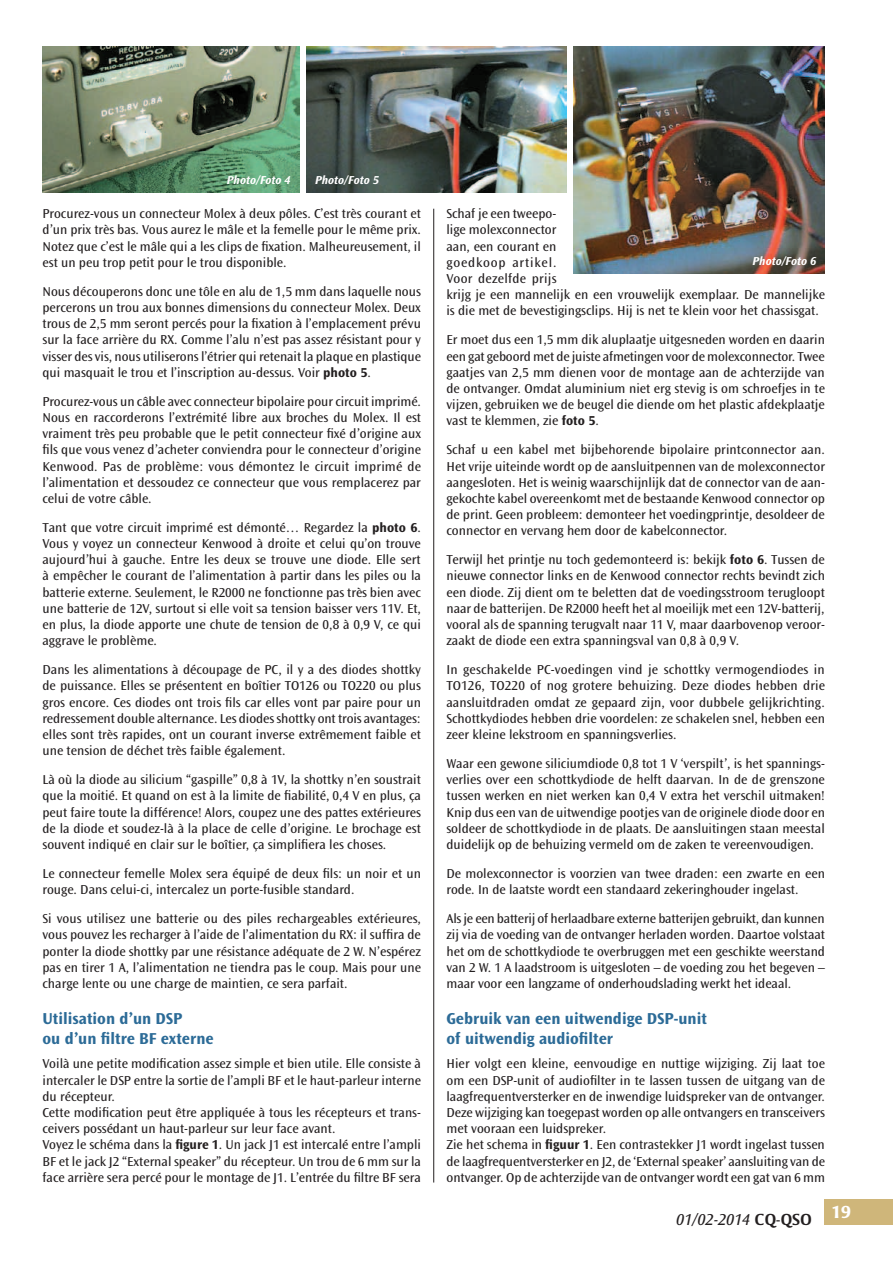
<style>
.page{position:relative;width:893px;height:1263px;background:#fff}
.page>*{position:absolute;margin:0;border:0;box-sizing:border-box;transform-origin:0 0}
.t1{font:700 16.5px/19.8px "Ocean Sans Std";color:#2c6b97}
.t2{font:italic 16.5px "Ocean Sans Std";color:#231f20}
.t3{font:13.5px/16.2px "Ocean Sans Std";color:#231f20;text-align:justify}
.t4{font:italic 700 12px "Ocean Sans Std";color:#fff}
.s1{font-weight:700}
.s2{font-family:"Strayhorn MT Std";font-weight:700;font-style:normal}
</style>
<div class="page">
<img style="left:43px;top:47px;width:256px;height:146px">
<img style="left:307px;top:47px;width:259px;height:146px">
<img style="left:573px;top:47px;width:252px;height:227px">
<hr style="left:433px;top:209px;width:1px;height:973px;background:#231f20">
<div style="left:825px;top:1199px;width:68px;height:26px;background:#cfb67a"></div>
<p class="t4" style="left:227px;top:174px;width:65px">Photo/Foto 4</p>
<p class="t4" style="left:315px;top:174px;width:65px">Photo/Foto 5</p>
<p class="t3" style="left:43px;top:206px;width:380px">Procurez-vous un connecteur Molex à deux pôles. C’est très courant et d’un prix très bas. Vous aurez le mâle et la femelle pour le même prix.<br>Notez que c’est le mâle qui a les clips de fixation. Malheureusement, il est un peu trop petit pour le trou disponible.</p>
<p class="t3" style="left:43px;top:283px;width:380px">Nous découperons donc une tôle en alu de 1,5 mm dans laquelle nous percerons un trou aux bonnes dimensions du connecteur Molex. Deux trous de 2,5 mm seront percés pour la fixation à l’emplacement prévu sur la face arrière du RX. Comme l’alu n’est pas assez résistant pour y visser des vis, nous utiliserons l’étrier qui retenait la plaque en plastique qui masquait le trou et l’inscription au-dessus. Voir <span class="s1">photo 5</span>.</p>
<p class="t3" style="left:43px;top:393px;width:380px">Procurez-vous un câble avec connecteur bipolaire pour circuit imprimé.<br>Nous en raccorderons l’extrémité libre aux broches du Molex. Il est vraiment très peu probable que le petit connecteur fixé d’origine aux fils que vous venez d’acheter conviendra pour le connecteur d’origine Kenwood. Pas de problème: vous démontez le circuit imprimé de l’alimentation et dessoudez ce connecteur que vous remplacerez par celui de votre câble.</p>
<p class="t3" style="left:43px;top:519px;width:380px">Tant que votre circuit imprimé est démonté… Regardez la <span class="s1">photo 6</span>.<br>Vous y voyez un connecteur Kenwood à droite et celui qu’on trouve aujourd’hui à gauche. Entre les deux se trouve une diode. Elle sert à empêcher le courant de l’alimentation à partir dans les piles ou la batterie externe. Seulement, le R2000 ne fonctionne pas très bien avec une batterie de 12V, surtout si elle voit sa tension baisser vers 11V. Et, en plus, la diode apporte une chute de tension de 0,8 à 0,9 V, ce qui aggrave le problème.</p>
<p class="t3" style="left:43px;top:662px;width:380px">Dans les alimentations à découpage de PC, il y a des diodes shottky de puissance. Elles se présentent en boîtier TO126 ou TO220 ou plus gros encore. Ces diodes ont trois fils car elles vont par paire pour un redressement double alternance. Les diodes shottky ont trois avantages: elles sont très rapides, ont un courant inverse extrêmement faible et une tension de déchet très faible également.</p>
<p class="t3" style="left:43px;top:772px;width:380px">Là où la diode au silicium “gaspille” 0,8 à 1V, la shottky n’en soustrait que la moitié. Et quand on est à la limite de fiabilité, 0,4 V en plus, ça peut faire toute la différence! Alors, coupez une des pattes extérieures de la diode et soudez-là à la place de celle d’origine. Le brochage est souvent indiqué en clair sur le boîtier, ça simplifiera les choses.</p>
<p class="t3" style="left:43px;top:866px;width:380px">Le connecteur femelle Molex sera équipé de deux fils: un noir et un rouge. Dans celui-ci, intercalez un porte-fusible standard.</p>
<p class="t3" style="left:43px;top:911px;width:380px">Si vous utilisez une batterie ou des piles rechargeables extérieures, vous pouvez les recharger à l’aide de l’alimentation du RX: il suffira de ponter la diode shottky par une résistance adéquate de 2 W. N’espérez pas en tirer 1 A, l’alimentation ne tiendra pas le coup. Mais pour une charge lente ou une charge de maintien, ce sera parfait.</p>
<p class="t1" style="left:43px;top:1009px;width:173px">Utilisation d’un DSP<br>ou d’un filtre BF externe</p>
<p class="t3" style="left:43px;top:1056px;width:380px;text-align:left">Voilà une petite modification assez simple et bien utile. Elle consiste à intercaler le DSP entre la sortie de l’ampli BF et le haut-parleur interne du récepteur.<br>Cette modification peut être appliquée à tous les récepteurs et trans&shy;ceivers possédant un haut-parleur sur leur face avant.<br>Voyez le schéma dans la <span class="s1">figure 1</span>. Un jack J1 est intercalé entre l’ampli BF et le jack J2 “External speaker” du récepteur. Un trou de 6 mm sur la face arrière sera percé pour le montage de J1. L’entrée du filtre BF sera</p>
<p class="t3" style="left:446px;top:206px;width:380px;text-align:left">Schaf je een tweepo-<br>lige molexconnector<br>aan, een courant en<br>goedkoop artikel.<br>Voor dezelfde prijs<br>krijg je een mannelijk en een vrouwelijk exemplaar. De mannelijke is die met de bevestigingsclips. Hij is net te klein voor het chassisgat.</p>
<p class="t3" style="left:446px;top:332px;width:380px">Er moet dus een 1,5 mm dik aluplaatje uitgesneden worden en daarin een gat geboord met de juiste afmetingen voor de molexconnector. Twee gaatjes van 2,5 mm dienen voor de montage aan de achterzijde van de ontvanger. Omdat aluminium niet erg stevig is om schroefjes in te vijzen, gebruiken we de beugel die diende om het plastic afdekplaatje vast te klemmen, zie <span class="s1">foto 5</span>.</p>
<p class="t3" style="left:446px;top:442px;width:380px">Schaf u een kabel met bijbehorende bipolaire printconnector aan.<br>Het vrije uiteinde wordt op de aansluitpennen van de molexconnector aangesloten. Het is weinig waarschijnlijk dat de connector van de aan&shy;gekochte kabel overeenkomt met de bestaande Kenwood connector op de print. Geen probleem: demonteer het voedingprintje, desoldeer de connector en vervang hem door de kabelconnector.</p>
<p class="t3" style="left:446px;top:552px;width:380px">Terwijl het printje nu toch gedemonteerd is: bekijk <span class="s1">foto 6</span>. Tussen de nieuwe connector links en de Kenwood connector rechts bevindt zich een diode. Zij dient om te beletten dat de voedingsstroom terugloopt naar de batterijen. De R2000 heeft het al moeilijk met een 12V-batterij, vooral als de spanning terugvalt naar 11 V, maar daarbovenop veroor&shy;zaakt de diode een extra spanningsval van 0,8 à 0,9 V.</p>
<p class="t3" style="left:446px;top:662px;width:380px">In geschakelde PC-voedingen vind je schottky vermogendiodes in TO126, TO220 of nog grotere behuizing. Deze diodes hebben drie aansluitdraden omdat ze gepaard zijn, voor dubbele gelijkrichting.<br>Schottkydiodes hebben drie voordelen: ze schakelen snel, hebben een zeer kleine lekstroom en spanningsverlies.</p>
<p class="t3" style="left:446px;top:756px;width:380px">Waar een gewone siliciumdiode 0,8 tot 1 V ‘verspilt’, is het spannings&shy;verlies over een schottkydiode de helft daarvan. In de de grenszone tussen werken en niet werken kan 0,4 V extra het verschil uitmaken!<br>Knip dus een van de uitwendige pootjes van de originele diode door en soldeer de schottkydiode in de plaats. De aansluitingen staan meestal duidelijk op de behuizing vermeld om de zaken te vereenvoudigen.</p>
<p class="t3" style="left:446px;top:866px;width:380px">De molexconnector is voorzien van twee draden: een zwarte en een rode. In de laatste wordt een standaard zekeringhouder ingelast.</p>
<p class="t3" style="left:446px;top:911px;width:380px">Als je een batterij of herlaadbare externe batterijen gebruikt, dan kunnen zij via de voeding van de ontvanger herladen worden. Daartoe volstaat het om de schottkydiode te overbruggen met een geschikte weerstand van 2 W. 1 A laadstroom is uitgesloten – de voeding zou het begeven – maar voor een langzame of onderhoudslading werkt het ideaal.</p>
<p class="t1" style="left:446px;top:1009px;width:262px">Gebruik van een uitwendige DSP-unit of uitwendig audiofilter</p>
<p class="t3" style="left:446px;top:1056px;width:380px;text-align:left">Hier volgt een kleine, eenvoudige en nuttige wijziging. Zij laat toe om een DSP-unit of audiofilter in te lassen tussen de uitgang van de laagfrequentversterker en de inwendige luidspreker van de ontvanger.<br>Deze wijziging kan toegepast worden op alle ontvangers en transceivers met vooraan een luidspreker.<br>Zie het schema in <span class="s1">figuur 1</span>. Een contrastekker J1 wordt ingelast tussen de laagfrequentversterker en J2, de ‘External speaker’ aansluiting van de ontvanger. Op de achterzijde van de ontvanger wordt een gat van 6 mm</p>
<p class="t4" style="left:753px;top:255px;width:65px">Photo/Foto 6</p>
<p class="t2" style="left:676px;top:1210px;width:176px">01/02-2014 <span class="s2">CQ-QSO</span> <sup>19</sup></p>
</div>
